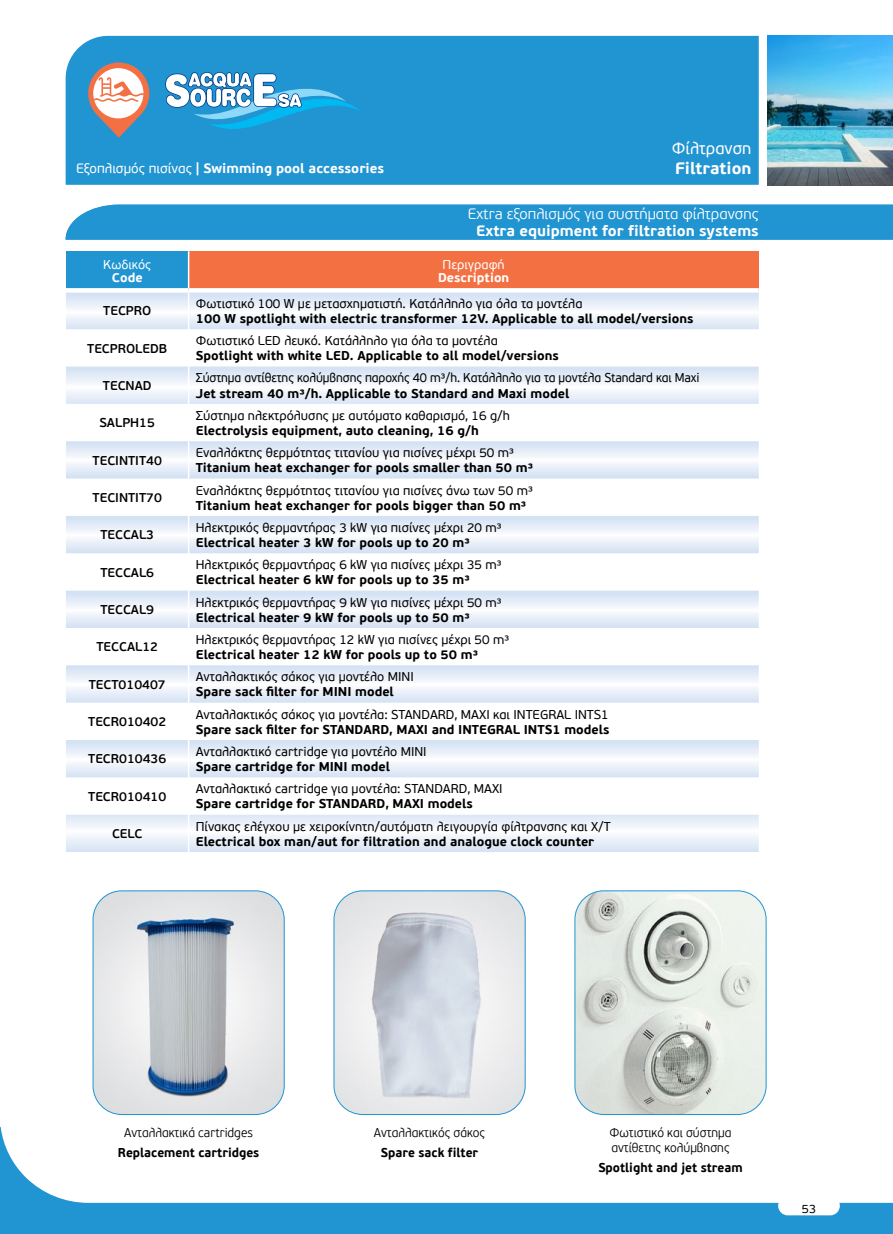
<style>
.page{position:relative;width:893px;height:1234px;background:#fff}
.page>*{position:absolute;margin:0;border:0;box-sizing:border-box;transform-origin:0 0}
.t1{font:700 16.5px "PF Beau Sans Pro";color:#fff}
.t2{font:16.5px "PF Beau Sans Pro";color:#fff}
.t3{font:300 15px "PF Beau Sans Pro";color:#fff}
.t4{font:700 15px "PF Beau Sans Pro";color:#fff}
.t5{font:700 13.5px "PF Beau Sans Pro";color:#fff}
.t6{font:12.75px "PF Beau Sans Pro";color:#000}
.t7{font:700 12.75px "PF Beau Sans Pro";color:#000}
.t8{font:600 12.75px "PF Beau Sans Pro";color:#000}
.t9{font:300 12.75px/15px "PF Beau Sans Pro";color:#000;scale:.95 1}
.t10{font:12.75px "PF Beau Sans Pro";color:#000;scale:.95 1}
.t11{font:700 12.75px "PF Beau Sans Pro";color:#000;scale:.95 1}
.t12{font:12.75px "PF Beau Sans Pro";color:#fff}
.t13{font:700 12.75px "PF Beau Sans Pro";color:#fff}
.t14{font:12px "PF Beau Sans Pro";color:#000}
.s1{font-weight:400}
</style>
<div class="page">
<svg style="left:0;top:1127px;width:893px;height:106px"></svg>
<div style="left:779px;top:1196px;width:60px;height:18px;background:#fff;border-radius:9px"></div>
<div style="left:778px;top:1195px;width:62px;height:19px;border:2px solid #fff;border-radius:9px"></div>
<div style="left:66px;top:36px;width:693px;height:149px;background:#2194d2"></div>
<svg style="left:164px;top:71px;width:198px;height:76px;background:#45a5d8"></svg>
<img style="left:768px;top:36px;width:125px;height:149px">
<svg style="left:88px;top:62px;width:61px;height:76px"></svg>
<div style="left:66px;top:204px;width:827px;height:35px;background:#2194d2"></div>
<div style="left:66px;top:251px;width:123px;height:39px;background:#2194d2"></div>
<div style="left:189px;top:251px;width:570px;height:39px;background:#f37043"></div>
<svg style="left:66px;top:292px;width:693px;height:37px"></svg>
<svg style="left:66px;top:366px;width:693px;height:38px"></svg>
<svg style="left:66px;top:441px;width:693px;height:37px"></svg>
<svg style="left:66px;top:516px;width:693px;height:37px"></svg>
<svg style="left:66px;top:590px;width:693px;height:37px"></svg>
<svg style="left:66px;top:665px;width:693px;height:37px"></svg>
<svg style="left:66px;top:740px;width:693px;height:37px"></svg>
<svg style="left:66px;top:814px;width:693px;height:37px"></svg>
<hr style="left:188px;top:251px;width:1px;height:37px;background:#fff">
<hr style="left:188px;top:292px;width:1px;height:37px;background:#fff">
<hr style="left:188px;top:366px;width:1px;height:38px;background:#fff">
<hr style="left:188px;top:441px;width:1px;height:37px;background:#fff">
<hr style="left:188px;top:516px;width:1px;height:37px;background:#fff">
<hr style="left:188px;top:590px;width:1px;height:37px;background:#fff">
<hr style="left:188px;top:665px;width:1px;height:37px;background:#fff">
<hr style="left:188px;top:739px;width:1px;height:38px;background:#fff">
<hr style="left:188px;top:814px;width:1px;height:37px;background:#fff">
<svg style="left:66px;top:288px;width:123px;height:4px"></svg>
<svg style="left:189px;top:288px;width:570px;height:3px;fill:#fff"></svg>
<img style="left:93px;top:891px;width:191px;height:223px">
<div style="left:93px;top:890px;width:192px;height:224px;border:1px solid #2194d2;border-radius:29px"></div>
<img style="left:575px;top:891px;width:191px;height:223px">
<div style="left:575px;top:890px;width:191px;height:224px;border:1px solid #2194d2;border-radius:29px"></div>
<img style="left:334px;top:891px;width:191px;height:223px">
<div style="left:334px;top:890px;width:191px;height:224px;border:1px solid #2194d2;border-radius:29px"></div>
<p class="t5" style="left:76px;top:160px;width:310px"><span class="s1">Εξοπλισμός πισίνας</span> | Swimming pool accessories</p>
<p class="t12" style="left:103px;top:257px;width:49px">Κωδικός</p>
<p class="t13" style="left:112px;top:270px;width:32px">Code</p>
<p class="t2" style="left:672px;top:139px;width:81px">Φίλτρανση</p>
<p class="t1" style="left:675px;top:158px;width:78px">Filtration</p>
<p class="t3" style="left:468px;top:205px;width:292px">Εxtra εξοπλισμός για συστήματα φίλτρανσης</p>
<p class="t4" style="left:476px;top:221px;width:284px">Extra equipment for filtration systems</p>
<p class="t12" style="left:443px;top:257px;width:64px">Περιγραφή</p>
<p class="t13" style="left:438px;top:270px;width:73px">Description</p>
<p class="t8" style="left:103px;top:303px;width:50px">TECPRO</p>
<p class="t8" style="left:87px;top:340px;width:82px">TECPROLEDB</p>
<p class="t8" style="left:103px;top:378px;width:50px">TECNAD</p>
<p class="t8" style="left:99px;top:415px;width:57px">SALPH15</p>
<p class="t8" style="left:93px;top:452px;width:71px">TECINTIT40</p>
<p class="t8" style="left:93px;top:490px;width:71px">TECINTIT70</p>
<p class="t8" style="left:100px;top:527px;width:55px">TECCAL3</p>
<p class="t8" style="left:100px;top:564px;width:55px">TECCAL6</p>
<p class="t8" style="left:100px;top:602px;width:55px">TECCAL9</p>
<p class="t8" style="left:96px;top:639px;width:63px">TECCAL12</p>
<p class="t8" style="left:89px;top:676px;width:79px">TECT010407</p>
<p class="t8" style="left:88px;top:714px;width:80px">TECR010402</p>
<p class="t8" style="left:88px;top:751px;width:80px">TECR010436</p>
<p class="t8" style="left:88px;top:788px;width:80px">TECR010410</p>
<p class="t8" style="left:112px;top:826px;width:32px">CELC</p>
<p class="t6" style="left:196px;top:296px;width:388px">Φωτιστικό 100 W με μετασχηματιστή. Κατάλληλο για όλα τα μοντέλα</p>
<p class="t7" style="left:196px;top:310px;width:499px">100 W spotlight with electric transformer 12V. Applicable to all model/versions</p>
<p class="t6" style="left:196px;top:333px;width:303px">Φωτιστικό LED λευκό. Κατάλληλο για όλα τα μοντέλα</p>
<p class="t7" style="left:196px;top:348px;width:364px">Spotlight with white LED. Applicable to all model/versions</p>
<p class="t10" style="left:196px;top:370px;width:532px">Σύστημα αντίθετης κολύμβησης παροχής 40 m3/h. Κατάλληλο για τα μοντέλα Standard και Maxi</p>
<p class="t7" style="left:196px;top:385px;width:375px">Jet stream 40 m3/h. Applicable to Standard and Maxi model</p>
<p class="t6" style="left:196px;top:408px;width:316px">Σύστημα ηλεκτρόλυσης με αυτόματο καθαρισμό, 16 g/h</p>
<p class="t7" style="left:196px;top:422px;width:284px">Electrolysis equipment, auto cleaning, 16 g/h</p>
<p class="t6" style="left:196px;top:445px;width:320px">Εναλλάκτης θερμότητας τιτανίου για πισίνες μέχρι 50 m3</p>
<p class="t7" style="left:196px;top:459px;width:339px">Titanium heat exchanger for pools smaller than 50 m3</p>
<p class="t6" style="left:196px;top:482px;width:339px">Εναλλάκτης θερμότητας τιτανίου για πισίνες άνω των 50 m3</p>
<p class="t7" style="left:196px;top:497px;width:332px">Titanium heat exchanger for pools bigger than 50 m3</p>
<p class="t6" style="left:196px;top:520px;width:307px">Ηλεκτρικός θερμαντήρας 3 kW για πισίνες μέχρι 20 m3</p>
<p class="t7" style="left:196px;top:534px;width:275px">Electrical heater 3 kW for pools up to 20 m3</p>
<p class="t6" style="left:196px;top:557px;width:307px">Ηλεκτρικός θερμαντήρας 6 kW για πισίνες μέχρι 35 m3</p>
<p class="t7" style="left:196px;top:571px;width:275px">Electrical heater 6 kW for pools up to 35 m3</p>
<p class="t6" style="left:196px;top:594px;width:307px">Ηλεκτρικός θερμαντήρας 9 kW για πισίνες μέχρι 50 m3</p>
<p class="t7" style="left:196px;top:609px;width:275px">Electrical heater 9 kW for pools up to 50 m3</p>
<p class="t6" style="left:196px;top:632px;width:315px">Ηλεκτρικός θερμαντήρας 12 kW για πισίνες μέχρι 50 m3</p>
<p class="t7" style="left:196px;top:646px;width:284px">Electrical heater 12 kW for pools up to 50 m3</p>
<p class="t6" style="left:196px;top:669px;width:219px">Ανταλλακτικός σάκος για μοντέλο MINI</p>
<p class="t7" style="left:196px;top:683px;width:199px">Spare sack filter for MINI model</p>
<p class="t6" style="left:196px;top:706px;width:414px">Ανταλλακτικός σάκος για μοντέλα: STANDARD, MAXI και INTEGRAL INTS1</p>
<p class="t7" style="left:196px;top:721px;width:415px">Spare sack filter for STANDARD, MAXI and INTEGRAL INTS1 models</p>
<p class="t6" style="left:196px;top:744px;width:232px">Ανταλλακτικό cartridge για μοντέλο MINI</p>
<p class="t7" style="left:196px;top:758px;width:196px">Spare cartridge for MINI model</p>
<p class="t6" style="left:196px;top:781px;width:308px">Ανταλλακτικό cartridge για μοντέλα: STANDARD, MAXI</p>
<p class="t7" style="left:196px;top:795px;width:278px">Spare cartridge for STANDARD, MAXI models</p>
<p class="t6" style="left:196px;top:818px;width:416px">Πίνακας ελέγχου με χειροκίνητη/αυτόματη λειγουργία φίλτρανσης και X/T</p>
<p class="t7" style="left:196px;top:833px;width:400px">Electrical box man/aut for filtration and analogue clock counter</p>
<p class="t9" style="left:124px;top:1125px;width:137px">Ανταλλακτικά cartridges</p>
<p class="t11" style="left:118px;top:1143px;width:150px">Replacement cartridges</p>
<p class="t9" style="left:374px;top:1125px;width:119px">Ανταλλακτικός σάκος</p>
<p class="t11" style="left:381px;top:1143px;width:104px">Spare sack filter</p>
<p class="t9" style="left:609px;top:1125px;width:130px">Φωτιστικό και σύστημα αντίθετης κολύμβησης</p>
<p class="t11" style="left:598px;top:1158px;width:153px">Spotlight and jet stream</p>
<p class="t14" style="left:802px;top:1201px;width:16px">53</p>
</div>
